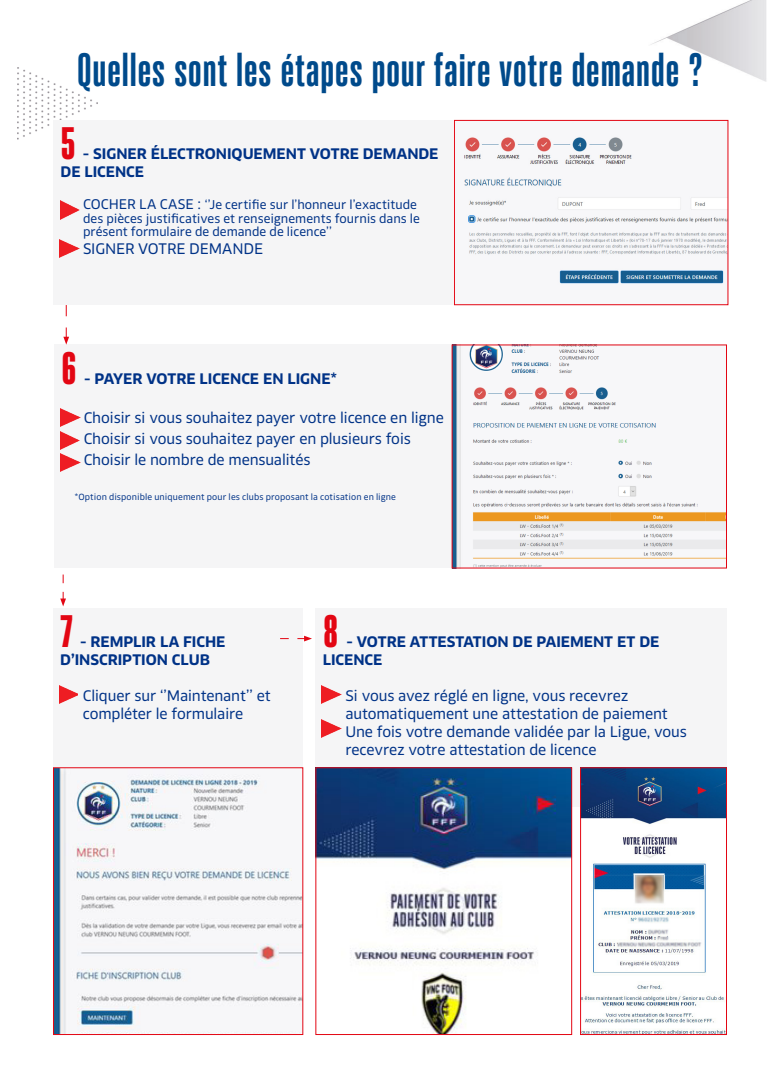
<style>
.page{position:relative;width:780px;height:1088px;background:#fff}
.page>*{position:absolute;margin:0;border:0;box-sizing:border-box;transform-origin:0 0}
.t1{font:46.25px "FFF Hero Bold";letter-spacing:-.01em;color:#004a8b}
.t2{font:45px "FFF Hero Black";color:#e30613}
.t3{font:15px/18px "FFF Equipe Regular";letter-spacing:-.01em;color:#003287}
.t4{font:15px/18px "FFF Equipe Bold";color:#003287}
.t5{font:12.5px/13.8px "FFF Equipe Regular";color:#003287}
.t6{font:8.75px "FFF Equipe Regular";letter-spacing:.015em;color:#003287}
.s1{font-size:13.75px}
.s2{font-size:15px}
</style>
<div class="page">
<img style="left:651px;top:0;width:116px;height:82px">
<img style="left:18px;top:68px;width:80px;height:71px">
<div style="left:53px;top:120px;width:399px;height:185px;background:#f5f5f6"></div>
<div style="left:53px;top:608px;width:250px;height:161px;background:#f5f5f6"></div>
<div style="left:316px;top:608px;width:410px;height:198px;background:#f5f5f6"></div>
<div style="left:54px;top:345px;width:400px;height:223px;background:#f5f5f6"></div>
<img style="left:464px;top:137px;width:262px;height:147px">
<div style="left:454px;top:120px;width:274px;height:185px;border:1px solid #e30613"></div>
<img style="left:454px;top:347px;width:270px;height:219px">
<img style="left:60px;top:201px;width:20px;height:18px">
<img style="left:59px;top:239px;width:20px;height:19px">
<img style="left:61px;top:408px;width:20px;height:18px">
<img style="left:60px;top:431px;width:20px;height:19px">
<img style="left:61px;top:453px;width:20px;height:19px">
<img style="left:59px;top:685px;width:19px;height:19px">
<img style="left:321px;top:685px;width:20px;height:19px">
<img style="left:321px;top:719px;width:20px;height:19px">
<img style="left:55px;top:769px;width:246px;height:264px">
<div style="left:53px;top:767px;width:250px;height:268px;border:1px solid #e30613"></div>
<img style="left:317px;top:769px;width:253px;height:264px">
<div style="left:315px;top:767px;width:257px;height:268px;border:1px solid #e30613"></div>
<img style="left:582px;top:769px;width:142px;height:264px">
<div style="left:580px;top:767px;width:146px;height:268px;border:1px solid #e30613"></div>
<svg style="left:60px;top:574px;width:6px;height:32px"></svg>
<svg style="left:280px;top:636px;width:32px;height:5px"></svg>
<svg style="left:63px;top:305px;width:6px;height:40px"></svg>
<h1 class="t1" style="left:76px;top:45px;width:628px">Quelles sont les étapes pour faire votre demande ?</h1>
<h2 class="t2" style="left:61px;top:119px;width:17px">5</h2>
<p class="t4" style="left:61px;top:144px;width:379px;text-indent:22px">- SIGNER ÉLECTRONIQUEMENT VOTRE DEMANDE<br>DE LICENCE</p>
<p class="t5" style="left:83px;top:197px;width:338px;text-indent:-23px"><span class="s1">• COCHER LA CASE</span> <span class="s2">:</span> ‘’Je certifie sur l’honneur l’exactitude des pièces justificatives et renseignements fournis dans le présent formulaire de demande de licence’’</p>
<p class="t3" style="left:61px;top:240px;width:204px">• SIGNER VOTRE DEMANDE</p>
<h2 class="t2" style="left:61px;top:343px;width:17px">6</h2>
<p class="t4" style="left:84px;top:369px;width:254px">- PAYER VOTRE LICENCE EN LIGNE*</p>
<p class="t3" style="left:61px;top:408px;width:384px">• Choisir si vous souhaitez payer votre licence en ligne</p>
<p class="t3" style="left:61px;top:430px;width:351px">• Choisir si vous souhaitez payer en plusieurs fois</p>
<p class="t3" style="left:61px;top:451px;width:251px">• Choisir le nombre de mensualités</p>
<p class="t6" style="left:75px;top:491px;width:323px">*Option disponible uniquement pour les clubs proposant la cotisation en ligne</p>
<h2 class="t2" style="left:60px;top:607px;width:14px">7</h2>
<p class="t4" style="left:60px;top:632px;width:167px;text-indent:20px">- REMPLIR LA FICHE<br>D’INSCRIPTION CLUB</p>
<p class="t3" style="left:60px;top:686px;width:212px;text-align:center">• Cliquer sur ‘’Maintenant’’ et compléter le formulaire</p>
<h2 class="t2" style="left:323px;top:607px;width:17px">8</h2>
<p class="t4" style="left:323px;top:632px;width:338px;text-indent:23px">- VOTRE ATTESTATION DE PAIEMENT ET DE<br>LICENCE</p>
<p class="t3" style="left:345px;top:686px;width:324px;text-indent:-22px">• Si vous avez réglé en ligne, vous recevrez automatiquement une attestation de paiement</p>
<p class="t3" style="left:345px;top:722px;width:343px;text-indent:-22px">• Une fois votre demande validée par la Ligue, vous recevrez votre attestation de licence</p>
</div>
